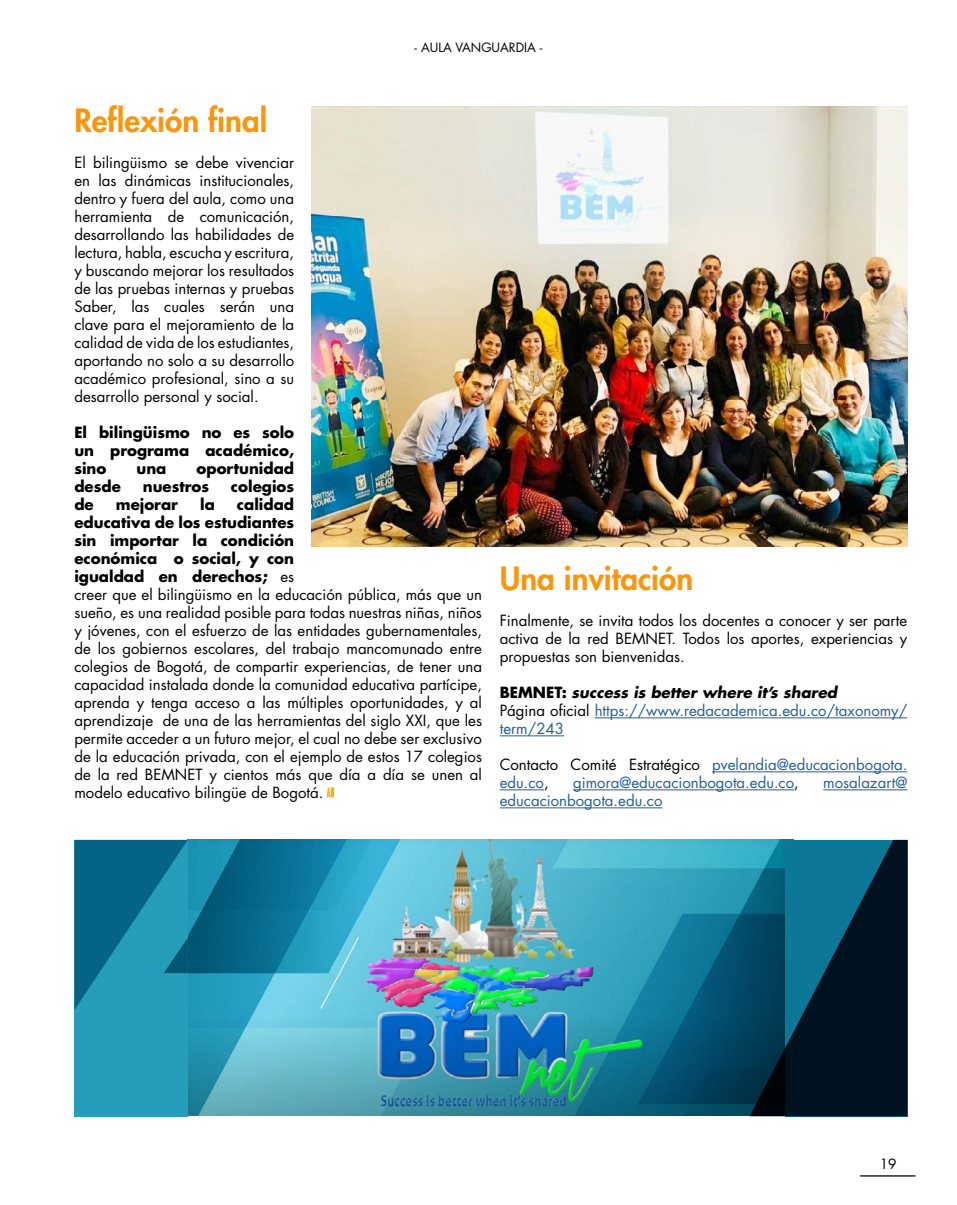
<style>
.page{position:relative;width:957px;height:1205px;background:#fff}
.page>*{position:absolute;margin:0;border:0;box-sizing:border-box;transform-origin:0 0}
.t1{font:800 31.25px "Futura Std";color:#fa960d}
.t2{font:15px/18px "Futura Std";color:#000;text-align:justify}
.t3{font:15px/18px "Futura Std";color:#215e9e}
.t4{font:700 15px/18px "Futura Std";color:#000;text-align:justify}
.t5{font:13.75px "Futura Std";color:#000}
.t6{font:12.5px "Futura Std";color:#000}
.s1{font-weight:700}
.s2{font-weight:700;color:#000}
.s3{font-weight:700;font-style:italic;color:#000}
.s4{color:#000}
</style>
<div class="page">
<img style="left:312px;top:106px;width:595px;height:441px">
<img style="left:188px;top:840px;width:561px;height:275px">
<hr style="left:595px;top:717px;width:312px;height:1px;background:#215e9e">
<hr style="left:500px;top:735px;width:64px;height:1px;background:#215e9e">
<hr style="left:712px;top:771px;width:195px;height:1px;background:#215e9e">
<hr style="left:500px;top:789px;width:44px;height:1px;background:#215e9e">
<hr style="left:573px;top:789px;width:221px;height:1px;background:#215e9e">
<hr style="left:823px;top:789px;width:84px;height:1px;background:#215e9e">
<hr style="left:500px;top:807px;width:162px;height:1px;background:#215e9e">
<div style="left:74px;top:840px;width:114px;height:276px;background:#269dbb"></div>
<svg style="left:749px;top:840px;width:158px;height:276px;background:#04384c"></svg>
<svg style="left:74px;top:840px;width:114px;height:170px"></svg>
<svg style="left:326px;top:787px;width:8px;height:11px"></svg>
<hr style="left:860px;top:1175px;width:55px;height:1px;background:#000">
<p class="t6" style="left:414px;top:39px;width:129px">- AULA VANGUARDIA -</p>
<h1 class="t1" style="left:74px;top:101px;width:194px">Reflexión final</h1>
<p class="t2" style="left:74px;top:154px;width:221px">El bilingüismo se debe vivenciar en las dinámicas institucionales, dentro y fuera del aula, como una herramienta de comunicación, desarrollando las habilidades de lectura, habla, escucha y escritura, y buscando mejorar los resultados de las pruebas internas y pruebas Saber, las cuales serán una clave para el mejoramiento de la calidad de vida de los estudiantes, aportando no solo a su desarrollo académico profesional, sino a su desarrollo personal y social.</p>
<p class="t4" style="left:74px;top:423px;width:221px">El bilingüismo no es solo un programa académico, sino</p>
<p class="t4" style="left:136px;top:459px;width:32px">una</p>
<p class="t4" style="left:196px;top:459px;width:99px">oportunidad</p>
<p class="t4" style="left:74px;top:477px;width:48px">desde</p>
<p class="t4" style="left:143px;top:477px;width:68px">nuestros</p>
<p class="t4" style="left:231px;top:477px;width:65px">colegios</p>
<p class="t4" style="left:74px;top:495px;width:21px">de</p>
<p class="t4" style="left:116px;top:495px;width:64px">mejorar</p>
<p class="t4" style="left:200px;top:495px;width:16px">la</p>
<p class="t2" style="left:74px;top:496px;width:409px;text-align:left;text-indent:162px"><span class="s1">calidad<br>educativa de los estudiantes<br>sin importar la condición<br>económica o social, y con<br>igualdad en derechos;</span> es<br>creer que el bilingüismo en la educación pública, más que un sueño, es una realidad posible para todas nuestras niñas, niños y jóvenes, con el esfuerzo de las entidades gubernamentales, de los gobiernos escolares, del trabajo mancomunado entre colegios de Bogotá, de compartir experiencias, de tener una capacidad instalada donde la comunidad educativa partícipe, aprenda y tenga acceso a las múltiples oportunidades, y al aprendizaje de una de las herramientas del siglo XXI, que les permite acceder a un futuro mejor, el cual no debe ser exclusivo de la educación privada, con el ejemplo de estos 17 colegios de la red BEMNET y cientos más que día a día se unen al modelo educativo bilingüe de Bogotá.</p>
<h1 class="t1" style="left:500px;top:559px;width:195px">Una invitación</h1>
<p class="t2" style="left:500px;top:612px;width:409px">Finalmente, se invita todos los docentes a conocer y ser parte activa de la red BEMNET. Todos los aportes, experiencias y propuestas son bienvenidas.</p>
<p class="t3" style="left:500px;top:684px;width:409px"><span class="s2">BEMNET:</span> <span class="s3">success is better where it’s shared<br></span><span class="s4">Página oficial</span> https://www.redacademica.edu.co/taxonomy/ term/243</p>
<p class="t3" style="left:500px;top:756px;width:409px"><span class="s4">Contacto Comité Estratégico</span> pvelandia@educacionbogota. edu.co<span class="s4">,</span></p>
<p class="t3" style="left:573px;top:774px;width:227px">gimora@educacionbogota.edu.co<span class="s4">,</span></p>
<p class="t3" style="left:823px;top:774px;width:86px">mosalazart@</p>
<p class="t3" style="left:500px;top:792px;width:164px">educacionbogota.edu.co</p>
<p class="t5" style="left:880px;top:1155px;width:18px">19</p>
</div>
